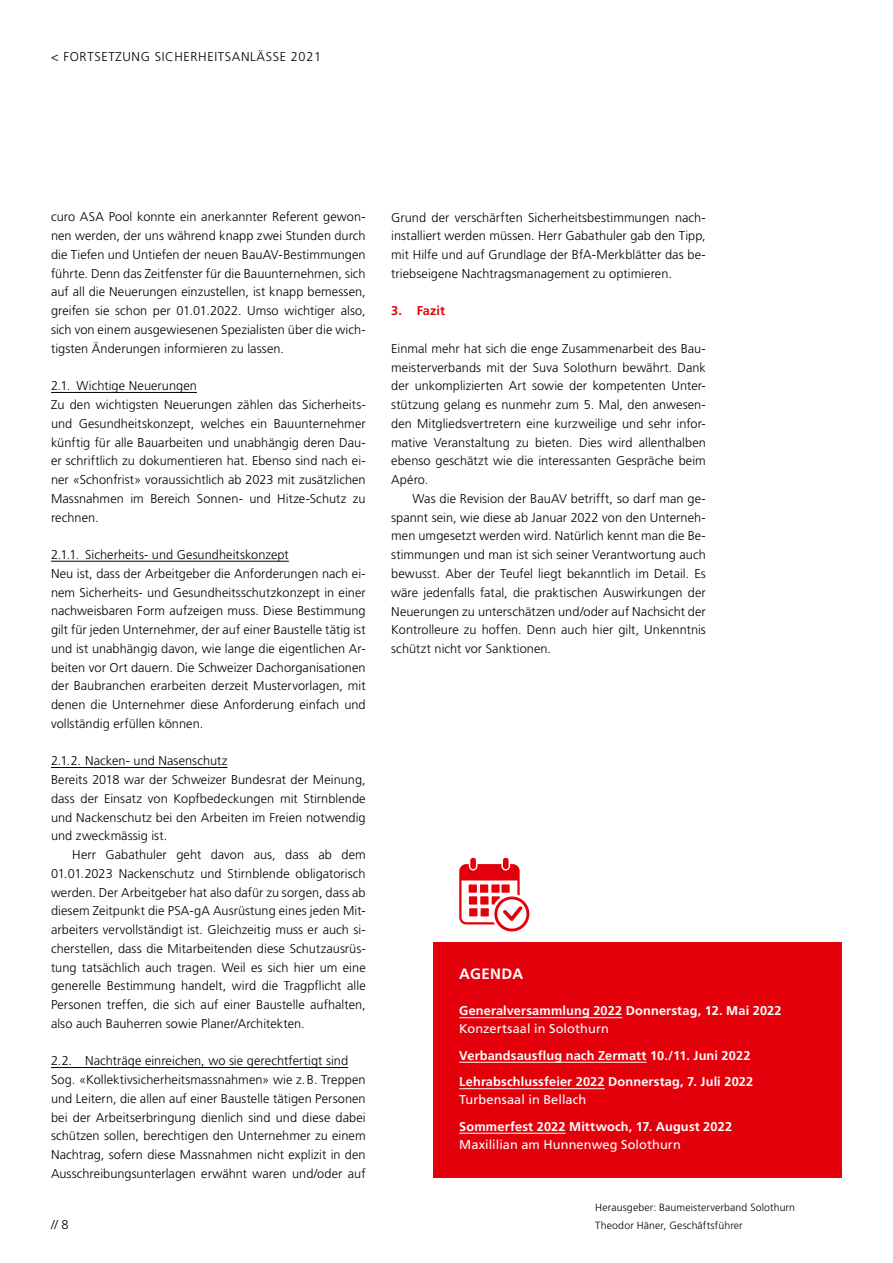
<style>
.page{position:relative;width:893px;height:1263px;background:#fff}
.page>*{position:absolute;margin:0;border:0;box-sizing:border-box;transform-origin:0 0}
.t1{font:700 15px "Frutiger";letter-spacing:.03em;color:#fff}
.t2{font:300 12.75px/18.8px "Frutiger";letter-spacing:.005em;color:#000;text-align:justify}
.t3{font:700 12.75px/26.5px "Frutiger";letter-spacing:.01em;color:#fff}
.t4{font:12.75px "Frutiger";letter-spacing:.01em;color:#fff}
.t5{font:300 12.75px "Frutiger";letter-spacing:.05em;color:#000}
.t6{font:700 12.75px "Frutiger";letter-spacing:.005em;color:#e3000b}
.t7{font:300 10.5px/18px "Frutiger";letter-spacing:.015em;color:#000}
</style>
<div class="page">
<div style="left:434px;top:943px;width:408px;height:235px;background:#e3000b"></div>
<hr style="left:459px;top:1017px;width:163px;height:1px;background:#fff">
<hr style="left:459px;top:1062px;width:188px;height:1px;background:#fff">
<hr style="left:459px;top:1088px;width:146px;height:1px;background:#fff">
<hr style="left:459px;top:1133px;width:107px;height:1px;background:#fff">
<div style="left:503px;top:858px;width:6px;height:11px;background:#e3000b;border-radius:3px"></div>
<div style="left:470px;top:858px;width:6px;height:11px;background:#e3000b;border-radius:3px"></div>
<svg style="left:459px;top:864px;width:70px;height:67px"></svg>
<hr style="left:51px;top:392px;width:146px;height:1px;background:#000">
<hr style="left:51px;top:561px;width:238px;height:1px;background:#000">
<hr style="left:51px;top:767px;width:176px;height:1px;background:#000">
<hr style="left:51px;top:1067px;width:297px;height:1px;background:#000">
<p class="t5" style="left:51px;top:49px;width:272px">&lt; FORTSETZUNG SICHERHEITSANLÄSSE 2021</p>
<p class="t2" style="left:51px;top:208px;width:316px">curo ASA Pool konnte ein anerkannter Referent gewon&shy;nen werden, der uns während knapp zwei Stunden durch die Tiefen und Untiefen der neuen BauAV-Bestimmungen führte. Denn das Zeitfenster für die Bauunternehmen, sich auf all die Neuerungen einzustellen, ist knapp bemessen, greifen sie schon per 01.01.2022. Umso wichtiger also, sich von einem ausgewiesenen Spezialisten über die wich&shy;tigsten Änderungen informieren zu lassen.</p>
<p class="t2" style="left:51px;top:377px;width:316px;text-align:left">2.1. Wichtige Neuerungen<br>Zu den wichtigsten Neuerungen zählen das Sicherheits&shy;und Gesundheitskonzept, welches ein Bauunternehmer künftig für alle Bauarbeiten und unabhängig deren Dau&shy;er schriftlich zu dokumentieren hat. Ebenso sind nach ei&shy;ner «Schonfrist» voraussichtlich ab 2023 mit zusätzlichen Massnahmen im Bereich Sonnen- und Hitze-Schutz zu rechnen.</p>
<p class="t2" style="left:51px;top:545px;width:316px;text-align:left">2.1.1. Sicherheits- und Gesundheitskonzept<br>Neu ist, dass der Arbeitgeber die Anforderungen nach ei&shy;nem Sicherheits- und Gesundheitsschutzkonzept in einer nachweisbaren Form aufzeigen muss. Diese Bestimmung gilt für jeden Unternehmer, der auf einer Baustelle tätig ist und ist unabhängig davon, wie lange die eigentlichen Ar&shy;beiten vor Ort dauern. Die Schweizer Dachorganisationen der Baubranchen erarbeiten derzeit Mustervorlagen, mit denen die Unternehmer diese Anforderung einfach und vollständig erfüllen können.</p>
<p class="t2" style="left:51px;top:752px;width:316px;text-align:left">2.1.2. Nacken- und Nasenschutz<br>Bereits 2018 war der Schweizer Bundesrat der Meinung, dass der Einsatz von Kopfbedeckungen mit Stirnblende und Nackenschutz bei den Arbeiten im Freien notwendig und zweckmässig ist.</p>
<p class="t2" style="left:51px;top:845px;width:316px;text-indent:21px">Herr Gabathuler geht davon aus, dass ab dem 01.01.2023 Nackenschutz und Stirnblende obligatorisch werden. Der Arbeitgeber hat also dafür zu sorgen, dass ab diesem Zeitpunkt die PSA-gA Ausrüstung eines jeden Mit&shy;arbeiters vervollständigt ist. Gleichzeitig muss er auch si&shy;cherstellen, dass die Mitarbeitenden diese Schutzausrüs&shy;tung tatsächlich auch tragen. Weil es sich hier um eine generelle Bestimmung handelt, wird die Tragpflicht alle Personen treffen, die sich auf einer Baustelle aufhalten, also auch Bauherren sowie Planer/Architekten.</p>
<p class="t2" style="left:51px;top:1052px;width:316px;text-align:left">2.2. Nachträge einreichen, wo sie gerechtfertigt sind Sog. «Kollektivsicherheitsmassnahmen» wie z.B. Treppen und Leitern, die allen auf einer Baustelle tätigen Personen bei der Arbeitserbringung dienlich sind und diese dabei schützen sollen, berechtigen den Unternehmer zu einem Nachtrag, sofern diese Massnahmen nicht explizit in den Ausschreibungsunterlagen erwähnt waren und/oder auf</p>
<p class="t2" style="left:51px;top:1215px;width:19px">// 8</p>
<p class="t2" style="left:391px;top:208px;width:316px">Grund der verschärften Sicherheitsbestimmungen nach&shy;installiert werden müssen. Herr Gabathuler gab den Tipp, mit Hilfe und auf Grundlage der BfA-Merkblätter das be&shy;triebseigene Nachtragsmanagement zu optimieren.</p>
<p class="t6" style="left:391px;top:303px;width:55px">3. Fazit</p>
<p class="t2" style="left:391px;top:339px;width:316px">Einmal mehr hat sich die enge Zusammenarbeit des Bau&shy;meisterverbands mit der Suva Solothurn bewährt. Dank der unkomplizierten Art sowie der kompetenten Unter&shy;stützung gelang es nunmehr zum 5. Mal, den anwesen&shy;den Mitgliedsvertretern eine kurzweilige und sehr infor&shy;mative Veranstaltung zu bieten. Dies wird allenthalben ebenso geschätzt wie die interessanten Gespräche beim Apéro.</p>
<p class="t2" style="left:391px;top:489px;width:316px;text-indent:21px">Was die Revision der BauAV betrifft, so darf man ge&shy;spannt sein, wie diese ab Januar 2022 von den Unterneh&shy;men umgesetzt werden wird. Natürlich kennt man die Be&shy;stimmungen und man ist sich seiner Verantwortung auch bewusst. Aber der Teufel liegt bekanntlich im Detail. Es wäre jedenfalls fatal, die praktischen Auswirkungen der Neuerungen zu unterschätzen und/oder auf Nachsicht der Kontrolleure zu hoffen. Denn auch hier gilt, Unkenntnis schützt nicht vor Sanktionen.</p>
<p class="t1" style="left:459px;top:965px;width:65px">AGENDA</p>
<p class="t3" style="left:459px;top:998px;width:324px">Generalversammlung 2022 Donnerstag, 12. Mai 2022</p>
<p class="t4" style="left:459px;top:1021px;width:151px">Konzertsaal in Solothurn</p>
<p class="t3" style="left:459px;top:1042px;width:295px">Verbandsausflug nach Zermatt 10./11. Juni 2022<br>Lehrabschlussfeier 2022 Donnerstag, 7. Juli 2022</p>
<p class="t4" style="left:459px;top:1092px;width:129px">Turbensaal in Bellach</p>
<p class="t3" style="left:459px;top:1113px;width:274px">Sommerfest 2022 Mittwoch, 17. August 2022</p>
<p class="t4" style="left:459px;top:1137px;width:223px">Maxililian am Hunnenweg Solothurn</p>
<p class="t7" style="left:595px;top:1198px;width:201px">Herausgeber: Baumeisterverband Solothurn<br>Theodor Häner, Geschäftsführer</p>
</div>
